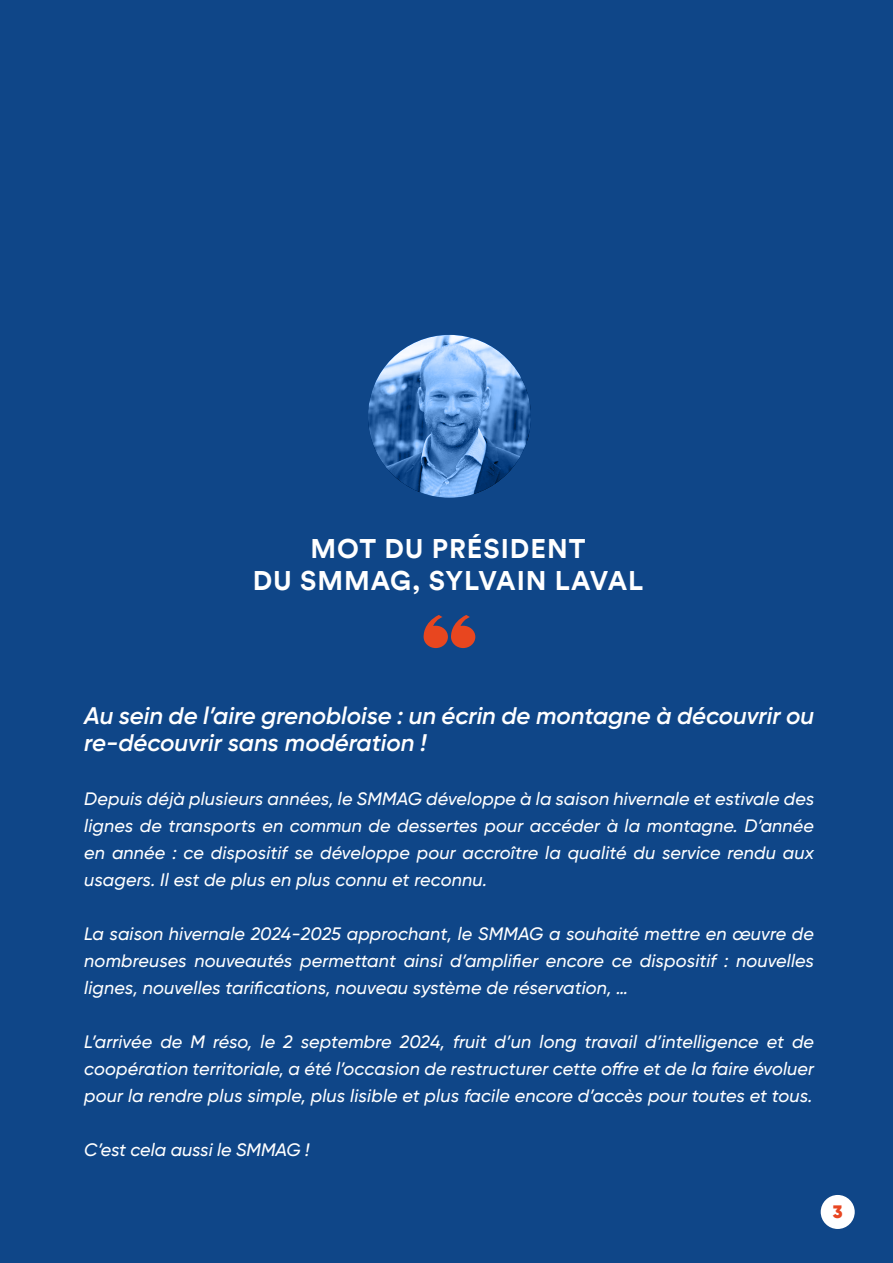
<style>
.page{position:relative;width:893px;height:1263px;background:#0f4688}
.page>*{position:absolute;margin:0;border:0;box-sizing:border-box;transform-origin:0 0}
.t1{font:700 27px/32.4px "Circular";letter-spacing:.035em;color:#fff;text-align:center}
.t2{font:italic 600 24px/27px "Gilroy";color:#fff}
.t3{font:italic 500 18px/27px "Gilroy";letter-spacing:.01em;color:#fff;text-align:justify}
.t4{font:900 18px "Gilroy";color:#e84621}
</style>
<div class="page">
<svg style="left:423px;top:615px;width:52px;height:33px"></svg>
<img style="left:368px;top:335px;width:163px;height:163px;border-radius:81px">
<div style="left:821px;top:1195px;width:34px;height:34px;background:#fff;border-radius:50%"></div>
<h1 class="t1" style="left:253px;top:531px;width:392px">MOT DU PRÉSIDENT<br>DU SMMAG, SYLVAIN LAVAL</h1>
<h2 class="t2" style="left:84px;top:702px;width:731px">Au sein de l’aire grenobloise : un écrin de montagne à découvrir ou re-découvrir sans modération !</h2>
<p class="t3" style="left:84px;top:785px;width:731px">Depuis déjà plusieurs années, le SMMAG développe à la saison hivernale et estivale des lignes de transports en commun de dessertes pour accéder à la montagne. D’année en année : ce dispositif se développe pour accroître la qualité du service rendu aux usagers. Il est de plus en plus connu et reconnu.</p>
<p class="t3" style="left:84px;top:920px;width:731px">La saison hivernale 2024-2025 approchant, le SMMAG a souhaité mettre en œuvre de nombreuses nouveautés permettant ainsi d’amplifier encore ce dispositif : nouvelles lignes, nouvelles tarifications, nouveau système de réservation, …</p>
<p class="t3" style="left:84px;top:1028px;width:731px">L’arrivée de M réso, le 2 septembre 2024, fruit d’un long travail d’intelligence et de coopération territoriale, a été l’occasion de restructurer cette offre et de la faire évoluer pour la rendre plus simple, plus lisible et plus facile encore d’accès pour toutes et tous.</p>
<p class="t3" style="left:84px;top:1136px;width:227px">C’est cela aussi le SMMAG !</p>
<p class="t4" style="left:833px;top:1200px;width:11px">3</p>
</div>
